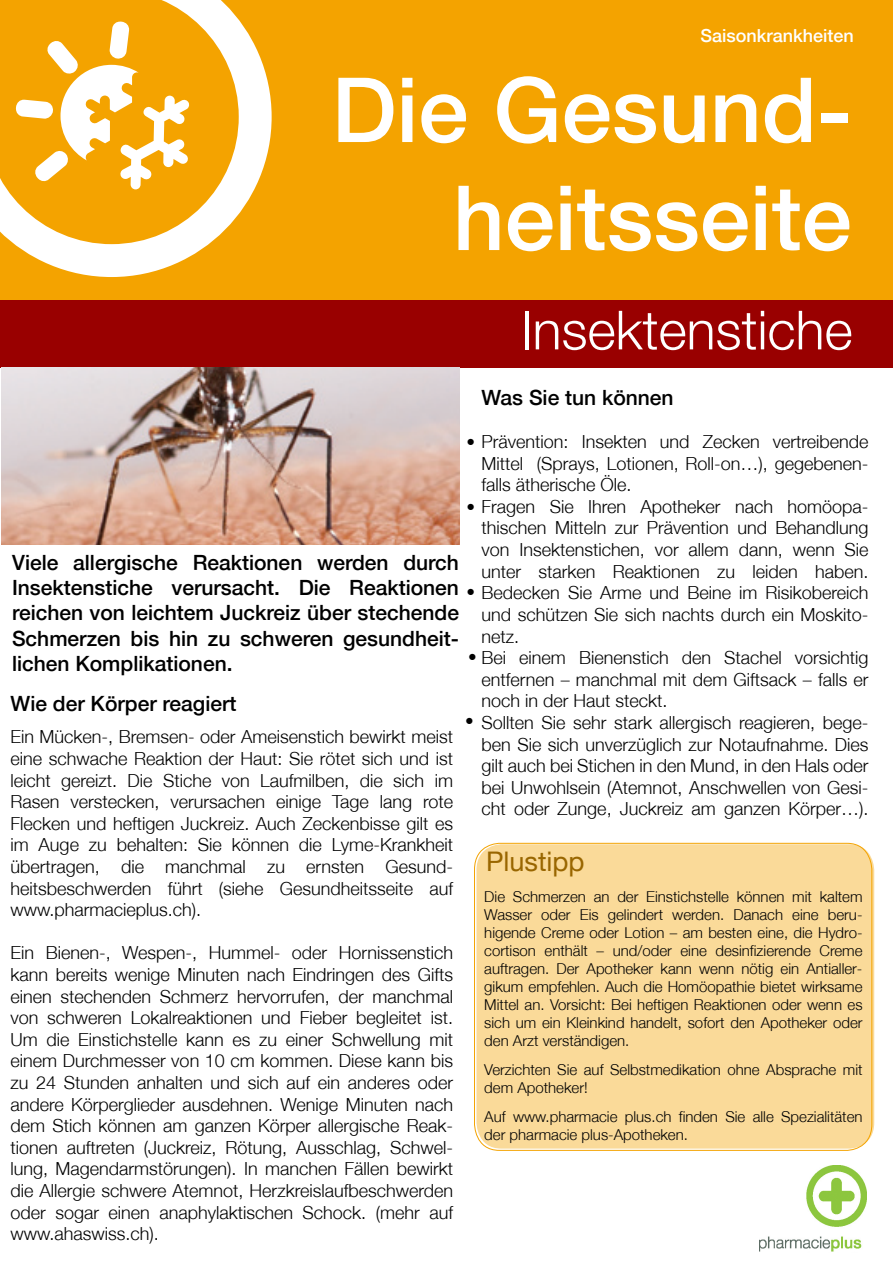
<style>
.page{position:relative;width:893px;height:1263px;background:#fff}
.page>*{position:absolute;margin:0;border:0;box-sizing:border-box;transform-origin:0 0}
.t1{font:500 90px/108px "Helvetica Neue";color:#fff;text-align:right}
.t2{font:300 54px "Helvetica Neue";color:#fff}
.t3{font:27px "Helvetica Neue";color:#960}
.t4{font:500 21px/25.2px "Helvetica Neue";color:#000;text-align:justify}
.t5{font:300 18px/21.6px "Helvetica Neue";color:#000;text-align:justify}
.t6{font:500 18px "Helvetica Neue";color:#fff}
.t7{font:300 15px/18px "Helvetica Neue";color:#000}
.s1{font-size:17.25px}
</style>
<div class="page">
<div style="left:0;top:296px;width:893px;height:71px;background:#900"></div>
<img style="left:1px;top:367px;width:458px;height:177px">
<div style="left:0;top:0;width:893px;height:299px;background:#f4a300"></div>
<div style="left:476px;top:844px;width:398px;height:304px;background:#fada99;border-radius:26px"></div>
<div style="left:474px;top:843px;width:398px;height:308px;border:1px solid #f4a300;border-radius:26px"></div>
<svg style="left:0;top:0;width:272px;height:277px"></svg>
<svg style="left:15px;top:21px;width:175px;height:168px"></svg>
<div style="left:0;top:0;width:86px;height:22px;background:#f4a300"></div>
<div style="left:0;top:9px;width:36px;height:57px;background:#f4a300"></div>
<img style="left:759px;top:1166px;width:108px;height:86px">
<p class="t6" style="left:700px;top:25px;width:155px">Saisonkrankheiten</p>
<h1 class="t1" style="left:332px;top:55px;width:522px">Die Gesund&shy;heitsseite</h1>
<h2 class="t2" style="left:520px;top:297px;width:333px">Insektenstiche</h2>
<p class="t4" style="left:482px;top:385px;width:194px">Was Sie tun können</p>
<p class="t5" style="left:482px;top:430px;width:389px;text-indent:-15px"><span class="s1">•</span> Prävention: Insekten und Zecken vertreibende Mittel (Sprays, Lotionen, Roll-on…), gegebenen&shy;falls ätherische Öle.</p>
<p class="t5" style="left:482px;top:495px;width:389px;text-indent:-15px"><span class="s1">•</span> Fragen Sie Ihren Apotheker nach homöopa&shy;thischen Mitteln zur Prävention und Behandlung von Insektenstichen, vor allem dann, wenn Sie unter starken Reaktionen zu leiden haben.</p>
<p class="t5" style="left:482px;top:582px;width:389px;text-indent:-15px"><span class="s1">•</span> Bedecken Sie Arme und Beine im Risikobereich und schützen Sie sich nachts durch ein Moskito&shy;netz.</p>
<p class="t5" style="left:482px;top:646px;width:389px;text-indent:-13px"><span class="s1">•</span> Bei einem Bienenstich den Stachel vorsichtig entfernen – manchmal mit dem Giftsack – falls er noch in der Haut steckt.</p>
<p class="t5" style="left:482px;top:711px;width:389px;text-indent:-16px"><span class="s1">•</span> Sollten Sie sehr stark allergisch reagieren, bege&shy;ben Sie sich unverzüglich zur Notaufnahme. Dies gilt auch bei Stichen in den Mund, in den Hals oder bei Unwohlsein (Atemnot, Anschwellen von Gesi&shy;cht oder Zunge, Juckreiz am ganzen Körper…).</p>
<p class="t4" style="left:12px;top:550px;width:449px">Viele allergische Reaktionen werden durch Insektenstiche verursacht. Die Reaktionen reichen von leichtem Juckreiz über stechende Schmerzen bis hin zu schweren gesundheit&shy;lichen Komplikationen.</p>
<p class="t4" style="left:11px;top:691px;width:228px">Wie der Körper reagiert</p>
<p class="t5" style="left:10px;top:726px;width:444px">Ein Mücken-, Bremsen- oder Ameisenstich bewirkt meist eine schwache Reaktion der Haut: Sie rötet sich und ist leicht gereizt. Die Stiche von Laufmilben, die sich im Rasen verstecken, verursachen einige Tage lang rote Flecken und heftigen Juckreiz. Auch Zeckenbisse gilt es im Auge zu behalten: Sie können die Lyme-Krankheit übertragen, die manchmal zu ernsten Gesund&shy;heitsbeschwerden führt (siehe Gesundheitsseite auf www.pharmacieplus.ch).</p>
<p class="t5" style="left:10px;top:942px;width:444px">Ein Bienen-, Wespen-, Hummel- oder Hornissenstich kann bereits wenige Minuten nach Eindringen des Gifts einen stechenden Schmerz hervorrufen, der manchmal von schweren Lokalreaktionen und Fieber begleitet ist.<br>Um die Einstichstelle kann es zu einer Schwellung mit einem Durchmesser von 10 cm kommen. Diese kann bis zu 24 Stunden anhalten und sich auf ein anderes oder andere Körperglieder ausdehnen. Wenige Minuten nach dem Stich können am ganzen Körper allergische Reak&shy;tionen auftreten (Juckreiz, Rötung, Ausschlag, Schwel&shy;lung, Magendarmstörungen). In manchen Fällen bewirkt die Allergie schwere Atemnot, Herzkreislaufbeschwerden oder sogar einen anaphylaktischen Schock. (mehr auf www.ahaswiss.ch).</p>
<h3 class="t3" style="left:486px;top:846px;width:100px">Plustipp</h3>
<p class="t7" style="left:484px;top:888px;width:380px;text-align:justify">Die Schmerzen an der Einstichstelle können mit kaltem Wasser oder Eis gelindert werden. Danach eine beru&shy;higende Creme oder Lotion – am besten eine, die Hydro&shy;cortison enthält – und/oder eine desinfizierende Creme auftragen. Der Apotheker kann wenn nötig ein Antialler&shy;gikum empfehlen. Auch die Homöopathie bietet wirksame Mittel an. Vorsicht: Bei heftigen Reaktionen oder wenn es sich um ein Kleinkind handelt, sofort den Apotheker oder den Arzt verständigen.</p>
<p class="t7" style="left:484px;top:1060px;width:380px">Verzichten Sie auf Selbstmedikation ohne Absprache mit dem Apotheker!</p>
<p class="t7" style="left:484px;top:1107px;width:380px">Auf www.pharmacie plus.ch finden Sie alle Spezialitäten der pharmacie plus-Apotheken.</p>
</div>
